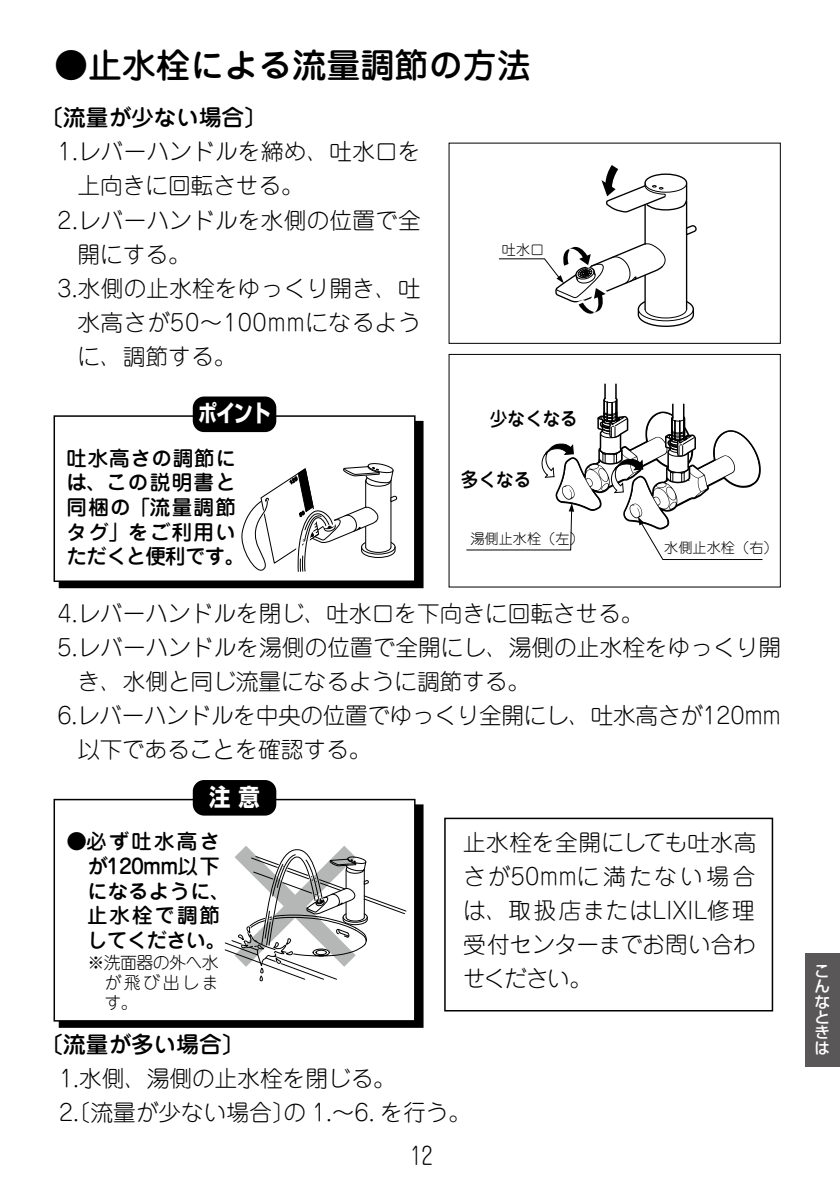
<style>
.page{position:relative;width:840px;height:1191px;background:#fff}
.page>*{position:absolute;margin:0;border:0;box-sizing:border-box;transform-origin:0 0}
.t1{font:500 34px "Jun 34 Pro";color:#000}
.t2{font:700 23.6px "Shin Go Pr 6 N";letter-spacing:-.06em;color:#fff;scale:.8 1}
.t3{font:700 23.6px "Shin Go Pr 6 N";letter-spacing:-.06em;color:#fff;scale:.9 1}
.t4{font:300 22.6px/34px "Jun 101 Pro";color:#000}
.t5{font:500 22.6px "Jun 34 Pro";letter-spacing:-.005em;color:#000}
.t6{font:300 22.6px "Jun 101 Pro";letter-spacing:.02em;color:#000}
.t7{font:22.6px "Junlgt Num";color:#000}
.t8{font:500 20.6px/24.6px "Jun 34 Pro";letter-spacing:.065em;color:#000}
.t9{font:500 20.6px/24.6px "Jun 34 Pro";color:#000}
.t10{font:500 19.6px "Jun 34 Pro";color:#000;scale:.9 1}
.t11{font:300 17px/20.4px "Jun 101 Pro";letter-spacing:-.04em;color:#000;text-align:justify}
.t12{font:500 15.6px/15.4px "Shin Go Pr 6 N";color:#fff;text-align:justify}
.t13{font:300 14.2px "Jun 101 Pro";color:#000}
</style>
<div class="page">
<div style="left:448px;top:143px;width:332px;height:201px;border:1px solid #000"></div>
<div style="left:59px;top:421px;width:363px;height:166px;background:#000"></div>
<div style="left:59px;top:421px;width:364px;height:167px;border:2px solid #000"></div>
<div style="left:54px;top:416px;width:360px;height:165px;background:#fff"></div>
<div style="left:53px;top:415px;width:362px;height:167px;border:2px solid #000"></div>
<div style="left:193px;top:396px;width:83px;height:36px;background:#000;border-radius:11px"></div>
<div style="left:59px;top:805px;width:363px;height:222px;background:#000"></div>
<div style="left:59px;top:804px;width:364px;height:223px;border:2px solid #000"></div>
<div style="left:54px;top:799px;width:360px;height:221px;background:#fff"></div>
<div style="left:53px;top:799px;width:362px;height:222px;border:2px solid #000"></div>
<div style="left:193px;top:780px;width:83px;height:35px;background:#000;border-radius:11px"></div>
<svg style="left:241px;top:463px;width:157px;height:109px"></svg>
<svg style="left:466px;top:384px;width:297px;height:176px"></svg>
<hr style="left:685px;top:201px;width:2px;height:108px;background:#000">
<hr style="left:644px;top:205px;width:1px;height:104px;background:#000">
<svg style="left:499px;top:223px;width:198px;height:104px"></svg>
<div style="left:444px;top:817px;width:328px;height:194px;border:2px solid #000"></div>
<svg style="left:601px;top:165px;width:86px;height:48px"></svg>
<svg style="left:224px;top:846px;width:183px;height:136px"></svg>
<div style="left:805px;top:952px;width:34px;height:114px;background:#595757"></div>
<h1 class="t1" style="left:54px;top:38px;width:478px">●止水栓による流量調節の方法</h1>
<p class="t5" style="left:41px;top:100px;width:228px">〔流量が少ない場合〕</p>
<p class="t4" style="left:58px;top:132px;width:364px">1.レバーハンドルを締め、吐水口を</p>
<p class="t4" style="left:77px;top:166px;width:228px">上向きに回転させる。</p>
<p class="t4" style="left:58px;top:200px;width:364px">2.レバーハンドルを水側の位置で全</p>
<p class="t4" style="left:77px;top:234px;width:115px">開にする。</p>
<p class="t4" style="left:58px;top:268px;width:364px">3.水側の止水栓をゆっくり開き、吐</p>
<p class="t6" style="left:77px;top:304px;width:344px">水高さが50～100mmになるよう</p>
<p class="t4" style="left:77px;top:336px;width:160px">に、調節する。</p>
<p class="t13" style="left:501px;top:238px;width:44px">吐水口</p>
<p class="t2" style="left:198px;top:395px;width:92px">ポイント</p>
<p class="t8" style="left:66px;top:443px;width:180px">吐水高さの調節には、この説明書と同梱の「流量調節タグ」をご利用いただくと便利です。</p>
<p class="t10" style="left:489px;top:403px;width:99px">少なくなる</p>
<p class="t10" style="left:460px;top:464px;width:80px">多くなる</p>
<p class="t13" style="left:470px;top:527px;width:115px">湯側止水栓（左）</p>
<p class="t13" style="left:663px;top:536px;width:115px">水側止水栓（右）</p>
<p class="t4" style="left:58px;top:594px;width:587px">4.レバーハンドルを閉じ、吐水口を下向きに回転させる。</p>
<p class="t4" style="left:58px;top:628px;width:724px">5.レバーハンドルを湯側の位置で全開にし、湯側の止水栓をゆっくり開</p>
<p class="t4" style="left:77px;top:662px;width:454px">き、水側と同じ流量になるように調節する。</p>
<p class="t4" style="left:58px;top:696px;width:724px">6.レバーハンドルを中央の位置でゆっくり全開にし、吐水高さが120mm</p>
<p class="t4" style="left:77px;top:730px;width:295px">以下であることを確認する。</p>
<p class="t3" style="left:209px;top:778px;width:58px">注意</p>
<p class="t9" style="left:87px;top:827px;width:145px;text-indent:-21px">●必ず吐水高さが120mm以下になるように、止水栓で調節してください。</p>
<p class="t11" style="left:104px;top:950px;width:116px;text-indent:-17px">※洗面器の外へ水が飛び出します。</p>
<p class="t4" style="left:463px;top:822px;width:294px;text-align:justify">止水栓を全開にしても吐水高さが50mmに満たない場合は、取扱店またはLIXIL修理受付センターまでお問い合わせください。</p>
<p class="t5" style="left:41px;top:1026px;width:205px">〔流量が多い場合〕</p>
<p class="t4" style="left:59px;top:1058px;width:413px">1.水側、湯側の止水栓を閉じる。<br>2.〔流量が少ない場合〕の 1.～6. を行う。</p>
<p class="t7" style="left:410px;top:1139px;width:24px">12</p>
<p class="t12" style="left:814px;top:962px;width:16px">こんなときは</p>
</div>
